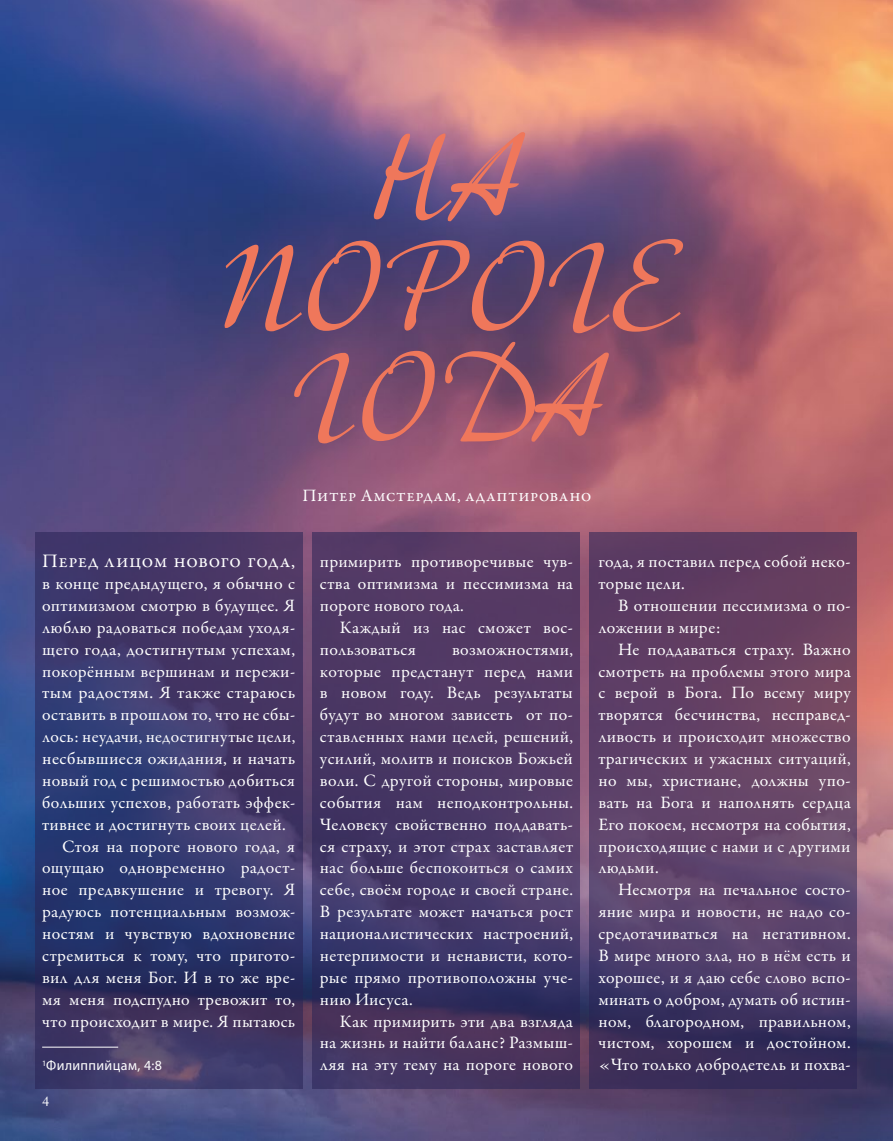
<style>
.page{position:relative;width:893px;height:1141px;background:#fff}
.page>*{position:absolute;margin:0;border:0;box-sizing:border-box;transform-origin:0 0}
.t1{font:124.25px/110.2px "Adventure";color:#ef775b;text-align:center}
.t2{font:19.25px "Garamond Premr Pro";color:#fff}
.t3{font:17.5px/21.9px "Garamond Premr Pro";letter-spacing:.02em;color:#fff;text-align:justify}
.t4{font:17.5px "Garamond Premr Pro";letter-spacing:.02em;color:#fff;scale:1.04 1}
.t5{font:17.5px "Garamond Premr Pro";letter-spacing:.16em;color:#fff}
.t6{font:14px "Myriad Pro";letter-spacing:.025em;color:#fff}
.t7{font:14px "Adobe Caslon Pro";color:#fff}
</style>
<div class="page">
<img style="left:0;top:0;width:893px;height:1141px">
<svg style="left:35px;top:532px;width:268px;height:557px;background:#393669"></svg>
<svg style="left:312px;top:532px;width:268px;height:557px;background:#493764"></svg>
<svg style="left:589px;top:532px;width:268px;height:557px;background:#593e64"></svg>
<hr style="left:42px;top:1047px;width:76px;height:1px;background:#fff">
<h1 class="t1" style="left:218px;top:132px;width:458px">НА<br>ПОРОГЕ<br>ГОДА</h1>
<p class="t5" style="left:302px;top:485px;width:290px">Питер Амстердам, адаптировано</p>
<p class="t2" style="left:42px;top:549px;width:255px">Перед лицом нового года,</p>
<p class="t3" style="left:42px;top:573px;width:254px">в конце предыдущего, я обычно с</p>
<p class="t3" style="left:42px;top:595px;width:254px">оптимизмом смотрю в будущее. Я</p>
<p class="t3" style="left:42px;top:617px;width:254px">люблю радоваться победам уходя-</p>
<p class="t4" style="left:42px;top:639px;width:245px">щего года, достигнутым успехам,</p>
<p class="t3" style="left:42px;top:661px;width:254px">покорённым вершинам и пережи-</p>
<p class="t4" style="left:42px;top:682px;width:245px">тым радостям. Я также стараюсь</p>
<p class="t3" style="left:42px;top:704px;width:254px">оставить в прошлом то, что не сбы-</p>
<p class="t3" style="left:42px;top:726px;width:255px">лось: неудачи, недостигнутые цели,</p>
<p class="t3" style="left:42px;top:748px;width:255px">несбывшиеся ожидания, и начать</p>
<p class="t3" style="left:42px;top:770px;width:254px">новый год с решимостью добиться</p>
<p class="t3" style="left:42px;top:792px;width:254px">больших успехов, работать эффек-</p>
<p class="t3" style="left:42px;top:814px;width:245px">тивнее и достигнуть своих целей.</p>
<p class="t3" style="left:62px;top:836px;width:235px">Стоя на пороге нового года, я</p>
<p class="t3" style="left:42px;top:857px;width:254px">ощущаю одновременно радост-</p>
<p class="t3" style="left:42px;top:879px;width:255px">ное предвкушение и тревогу. Я</p>
<p class="t3" style="left:42px;top:901px;width:254px">радуюсь потенциальным возмож-</p>
<p class="t3" style="left:42px;top:923px;width:254px">ностям и чувствую вдохновение</p>
<p class="t3" style="left:42px;top:945px;width:254px">стремиться к тому, что пригото-</p>
<p class="t3" style="left:42px;top:967px;width:254px">вил для меня Бог. И в то же вре-</p>
<p class="t3" style="left:42px;top:989px;width:255px">мя меня подспудно тревожит то,</p>
<p class="t3" style="left:42px;top:1011px;width:255px">что происходит в мире. Я пытаюсь</p>
<p class="t6" style="left:42px;top:1057px;width:121px"><sup>1</sup>Филиппийцам, 4:8</p>
<p class="t7" style="left:42px;top:1093px;width:8px">4</p>
<p class="t3" style="left:320px;top:551px;width:254px">примирить противоречивые чув&shy;ства оптимизма и пессимизма на пороге нового года.</p>
<p class="t3" style="left:320px;top:617px;width:254px;text-indent:20px">Каждый из нас сможет вос&shy;пользоваться</p>
<p class="t3" style="left:320px;top:639px;width:255px;text-indent:132px">возможностями, которые предстанут перед нами в новом году. Ведь результаты будут во многом зависеть от по&shy;ставленных нами целей, решений, усилий, молитв и поисков Божьей воли. С другой стороны, мировые события нам неподконтрольны.<br>Человеку свойственно поддавать&shy;ся страху, и этот страх заставляет нас больше беспокоиться о самих себе, своём городе и своей стране.<br>В результате может начаться рост националистических настроений, нетерпимости и ненависти, кото&shy;рые прямо противоположны уче&shy;нию Иисуса.</p>
<p class="t3" style="left:320px;top:1011px;width:254px;text-indent:20px">Как примирить эти два взгляда на жизнь и найти баланс? Размыш&shy;ляя на эту тему на пороге нового</p>
<p class="t3" style="left:598px;top:551px;width:254px">года, я поставил перед собой неко&shy;торые цели.</p>
<p class="t3" style="left:598px;top:595px;width:254px;text-indent:20px">В отношении пессимизма о по&shy;ложении в мире:</p>
<p class="t3" style="left:598px;top:639px;width:254px;text-indent:20px">Не поддаваться страху. Важно смотреть на проблемы этого мира с верой в Бога. По всему миру творятся бесчинства, несправед&shy;ливость и происходит множество трагических и ужасных ситуаций, но мы, христиане, должны упо&shy;вать на Бога и наполнять сердца Его покоем, несмотря на события, происходящие с нами и с другими людьми.</p>
<p class="t3" style="left:598px;top:879px;width:254px;text-indent:20px">Несмотря на печальное состо&shy;яние мира и новости, не надо со&shy;средотачиваться на негативном.<br>В мире много зла, но в нём есть и хорошее, и я даю себе слово вспо&shy;минать о добром, думать об истин&shy;ном, благородном, правильном, чистом, хорошем и достойном. «Что только добродетель и похва-</p>
</div>
